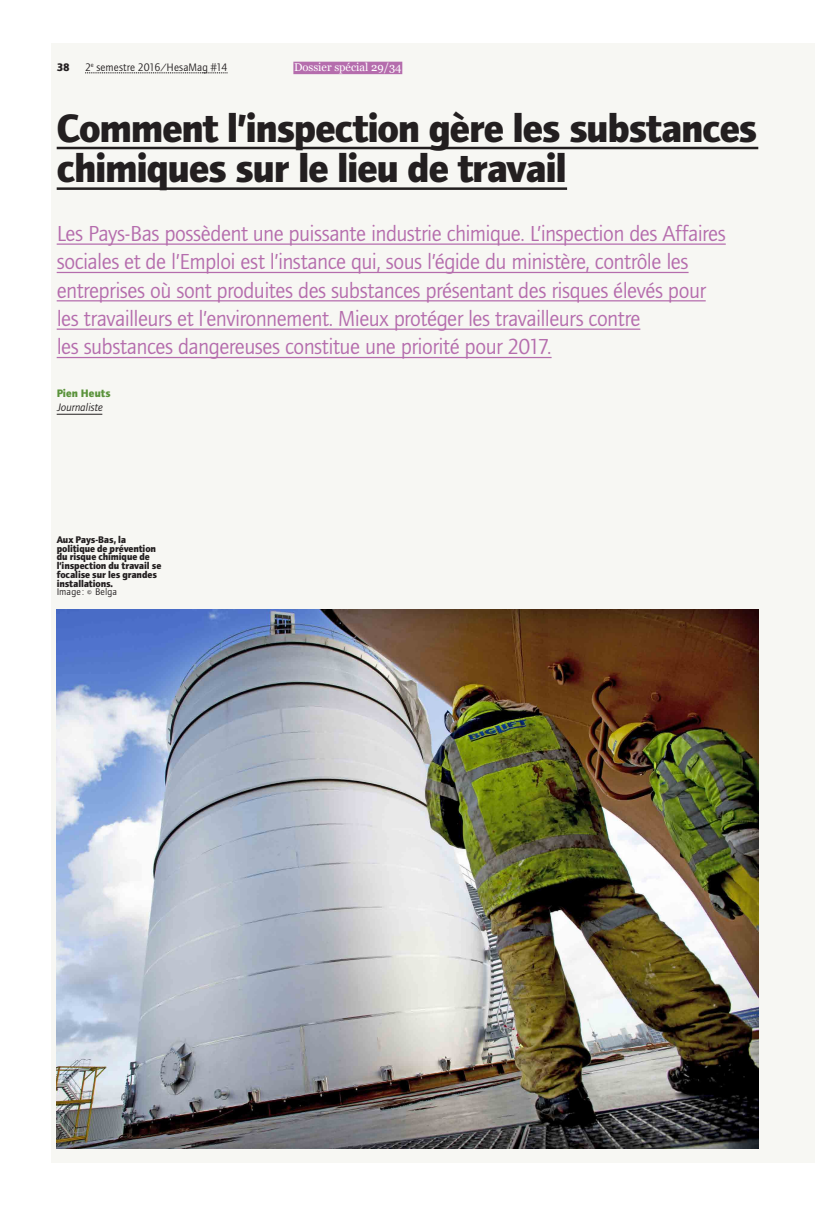
<style>
.page{position:relative;width:815px;height:1205px;background:#fff}
.page>*{position:absolute;margin:0;border:0;box-sizing:border-box;transform-origin:0 0}
.HM___Titre_3{font:40.62px/40.6px "etui Foundry Journal bold";letter-spacing:-.03em;color:#231f20}
.HM___Chapeau{font:22.5px/28.4px "etui Foundry Journal book";letter-spacing:-.025em;color:#b56dad}
.t1{font:11.25px "etui Foundry Journal book";letter-spacing:.01em;color:#231f20}
.HM___Rubrique{font:11.25px "Georgia";color:#fff}
.HM___Auteur_Fonction{font:italic 11.25px "etui Foundry Journal Book";color:#231f20}
.HM___Auteur{font:11.25px "etui Foundry Journal bold";letter-spacing:.01em;color:#59923a}
.t2{font:11.25px "etui Foundry Journal bold";color:#231f20}
.HM___Image{font:10px/8.8px "etui Foundry Journal bold";letter-spacing:-.01em;color:#231f20}
.HM___Image-2{font:10px "etui Foundry Journal book";letter-spacing:.01em;color:#231f20}
</style>
<div class="page">
<div style="left:51px;top:43px;width:764px;height:1119px;background:#f7f7f3"></div>
<svg style="left:85px;top:73px;width:143px;height:1px"></svg>
<hr style="left:57px;top:414px;width:45px;height:1px;background:#231f20">
<hr style="left:57px;top:147px;width:701px;height:2px;background:#231f20">
<hr style="left:57px;top:187px;width:510px;height:3px;background:#231f20">
<hr style="left:57px;top:243px;width:669px;height:2px;background:#b56dad">
<hr style="left:57px;top:272px;width:632px;height:1px;background:#b56dad">
<hr style="left:57px;top:300px;width:649px;height:1px;background:#b56dad">
<hr style="left:57px;top:328px;width:583px;height:2px;background:#b56dad">
<hr style="left:57px;top:357px;width:495px;height:1px;background:#b56dad">
<div style="left:293px;top:62px;width:109px;height:12px;background:#b56dad"></div>
<img style="left:57px;top:609px;width:701px;height:539px">
<p class="t2" style="left:57px;top:60px;width:15px">38</p>
<p class="t1" style="left:85px;top:61px;width:144px">2<sup>e</sup> semestre 2016/HesaMag #14</p>
<p class="HM___Rubrique" style="left:294px;top:59px;width:109px">Dossier spécial 29/34</p>
<p class="HM___Titre_3" style="left:57px;top:108px;width:702px">Comment l’inspection gère les substances chimiques sur le lieu de travail</p>
<p class="HM___Chapeau" style="left:57px;top:220px;width:671px">Les Pays-Bas possèdent une puissante industrie chimique. L’inspection des Affaires sociales et de l’Emploi est l’instance qui, sous l’égide du ministère, contrôle les entreprises où sont produites des substances présentant des risques élevés pour les travailleurs et l’environnement. Mieux protéger les travailleurs contre<br>les substances dangereuses constitue une priorité pour 2017.</p>
<p class="HM___Auteur" style="left:57px;top:386px;width:56px">Pien Heuts</p>
<p class="HM___Auteur_Fonction" style="left:57px;top:401px;width:47px">Journaliste</p>
<p class="HM___Image" style="left:57px;top:535px;width:106px">Aux Pays-Bas, la politique de prévention du risque chimique de l’inspection du travail se focalise sur les grandes installations.</p>
<p class="HM___Image-2" style="left:57px;top:586px;width:62px">Image : © Belga</p>
</div>
